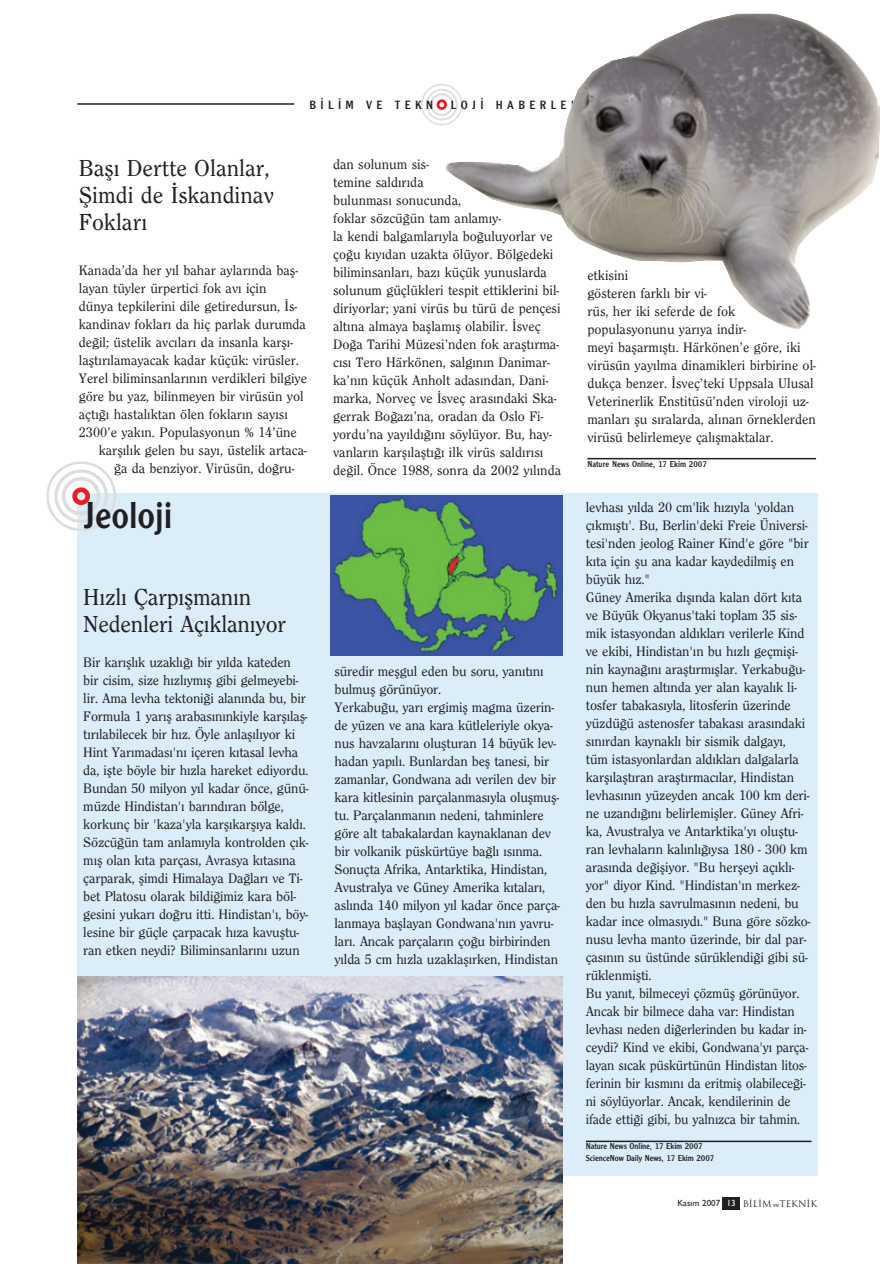
<style>
.page{position:relative;width:894px;height:1264px;background:#fff}
.page>*{position:absolute;margin:0;border:0;box-sizing:border-box;transform-origin:0 0}
.t1{font:39px "Clearface Gothic";color:#231f20}
.t2{font:500 24px/27px "Clearface";color:#231f20}
.t3{font:500 14.25px/18px "Clearface";letter-spacing:-.01em;color:#231f20}
.t4{font:12.45px "Clearface Gothic";letter-spacing:.35em;color:#231f20}
.t5{font:9px/12px "Clearface Gothic";letter-spacing:-.01em;color:#231f20}
.t6{font:9px "Trajan";color:#231f20}
.s1{font-family:"Gill Sans";font-weight:500}
.s2{font-family:"Gill Sans";font-weight:500;color:#fff}
.s3{font-family:"Bookman Old Style";font-size:6px}
</style>
<div class="page">
<div style="left:722px;top:1197px;width:17px;height:12px;background:#231f20"></div>
<div style="left:430px;top:93px;width:23px;height:23px;border:2px solid #dcdddf;border-radius:50%"></div>
<div style="left:436px;top:99px;width:11px;height:11px;border:3px solid #ee1d23;border-radius:50%"></div>
<div style="left:426px;top:89px;width:31px;height:31px;border:2px solid #dcdddf;border-radius:50%"></div>
<div style="left:421px;top:84px;width:41px;height:41px;border:2px solid #dcdddf;border-radius:50%"></div>
<hr style="left:77px;top:103px;width:217px;height:2px;background:#231f20">
<hr style="left:587px;top:458px;width:229px;height:1px;background:#231f20">
<div style="left:77px;top:493px;width:740px;height:682px;background:#daedf9"></div>
<hr style="left:586px;top:1140px;width:225px;height:2px;background:#231f20">
<img style="left:330px;top:495px;width:232px;height:161px">
<img style="left:77px;top:977px;width:485px;height:287px">
<img style="left:445px;top:13px;width:434px;height:316px">
<svg style="left:46px;top:461px;width:70px;height:70px"></svg>
<p class="t4" style="left:309px;top:100px;width:125px">B‹L‹M VE TEKN</p>
<p class="t4" style="left:451px;top:100px;width:136px">LOJ‹ HABERLER‹</p>
<h2 class="t2" style="left:79px;top:156px;width:197px">Bafl› Dertte Olanlar, fiimdi de ‹skandinav<br>Foklar›</h2>
<p class="t3" style="left:79px;top:262px;width:221px">Kanada’da her y›l bahar aylar›nda bafl-</p>
<p class="t3" style="left:79px;top:280px;width:189px">layan tüyler ürpertici fok av› için</p>
<p class="t3" style="left:79px;top:298px;width:220px">dünya tepkilerini dile getiredursun, ‹s-</p>
<p class="t3" style="left:79px;top:316px;width:229px">kandinav foklar› da hiç parlak durumda</p>
<p class="t3" style="left:79px;top:334px;width:216px">de¤il; üstelik avc›lar› da insanla karfl›-</p>
<p class="t3" style="left:79px;top:352px;width:221px">laflt›r›lamayacak kadar küçük: virüsler.</p>
<p class="t3" style="left:79px;top:370px;width:230px">Yerel biliminsanlar›n›n verdikleri bilgiye</p>
<p class="t3" style="left:79px;top:388px;width:226px">göre bu yaz, bilinmeyen bir virüsün yol</p>
<p class="t3" style="left:79px;top:406px;width:210px">açt›¤› hastal›ktan ölen foklar›n say›s›</p>
<p class="t3" style="left:79px;top:424px;width:219px">2300’e yak›n. Populasyonun % 14’üne</p>
<p class="t3" style="left:99px;top:442px;width:209px">karfl›l›k gelen bu say›, üstelik artaca-</p>
<p class="t3" style="left:114px;top:460px;width:182px">¤a da benziyor. Virüsün, do¤ru-</p>
<h1 class="t1" style="left:83px;top:501px;width:91px">Jeoloji</h1>
<p class="t3" style="left:333px;top:156px;width:229px">dan solunum sis-<br>temine sald›r›da<br>bulunmas› sonucunda,<br>foklar sözcü¤ün tam anlam›y-<br>la kendi balgamlar›yla bo¤uluyorlar ve ço¤u k›y›dan uzakta ölüyor. Bölgedeki biliminsanlar›, baz› küçük yunuslarda solunum güçlükleri tespit ettiklerini bil&shy;diriyorlar; yani virüs bu türü de pençesi alt›na almaya bafllam›fl olabilir. ‹sveç Do¤a Tarihi Müzesi’nden fok araflt›rma&shy;c›s› Tero Härkönen, salg›n›n Danimar&shy;ka’n›n küçük Anholt adas›ndan, Dani&shy;marka, Norveç ve ‹sveç aras›ndaki Ska&shy;gerrak Bo¤az›’na, oradan da Oslo Fi&shy;yordu’na yay›ld›¤›n› söylüyor. Bu, hay&shy;vanlar›n karfl›laflt›¤› ilk virüs sald›r›s› de¤il. Önce 1988, sonra da 2002 y›l›nda</p>
<h2 class="t2" style="left:83px;top:585px;width:204px">H›zl› Çarp›flman›n<br>Nedenleri Aç›klan›yor</h2>
<p class="t3" style="left:83px;top:654px;width:227px">Bir kar›fll›k uzakl›¤› bir y›lda kateden bir cisim, size h›zl›ym›fl gibi gelmeyebi&shy;lir. Ama levha tektoni¤i alan›nda bu, bir Formula 1 yar›fl arabas›n›nkiyle karfl›lafl&shy;t›r›labilecek bir h›z. Öyle anlafl›l›yor ki Hint Yar›madas›'n› içeren k›tasal levha da, iflte böyle bir h›zla hareket ediyordu.<br>Bundan 50 milyon y›l kadar önce, günü&shy;müzde Hindistan'› bar›nd›ran bölge, korkunç bir 'kaza'yla karfl›karfl›ya kald›.<br>Sözcü¤ün tam anlam›yla kontrolden ç›k&shy;m›fl olan k›ta parças›, Avrasya k›tas›na çarparak, flimdi Himalaya Da¤lar› ve Ti&shy;bet Platosu olarak bildi¤imiz kara böl&shy;gesini yukar› do¤ru itti. Hindistan'›, böy&shy;lesine bir güçle çarpacak h›za kavufltu&shy;ran etken neydi? Biliminsanlar›n› uzun</p>
<p class="t3" style="left:334px;top:663px;width:227px">süredir meflgul eden bu soru, yan›t›n› bulmufl görünüyor.<br>Yerkabu¤u, yar› ergimifl magma üzerin&shy;de yüzen ve ana kara kütleleriyle okya&shy;nus havzalar›n› oluflturan 14 büyük lev&shy;hadan yap›l›. Bunlardan befl tanesi, bir zamanlar, Gondwana ad› verilen dev bir kara kitlesinin parçalanmas›yla oluflmufl&shy;tu. Parçalanman›n nedeni, tahminlere göre alt tabakalardan kaynaklanan dev bir volkanik püskürtüye ba¤l› ›s›nma.<br>Sonuçta Afrika, Antarktika, Hindistan, Avustralya ve Güney Amerika k›talar›, asl›nda 140 milyon y›l kadar önce parça&shy;lanmaya bafllayan Gondwana'n›n yavru&shy;lar›. Ancak parçalar›n ço¤u birbirinden y›lda 5 cm h›zla uzaklafl›rken, Hindistan</p>
<p class="t3" style="left:587px;top:267px;width:230px">etkisini<br>gösteren farkl› bir vi-<br>rüs, her iki seferde de fok populasyonunu yar›ya indir-<br>meyi baflarm›flt›. Härkönen’e göre, iki virüsün yay›lma dinamikleri birbirine ol&shy;dukça benzer. ‹sveç’teki Uppsala Ulusal Veterinerlik Enstitüsü’nden viroloji uz&shy;manlar› flu s›ralarda, al›nan örneklerden virüsü belirlemeye çal›flmaktalar.</p>
<p class="t5" style="left:587px;top:458px;width:121px">Nature News Online, 17 Ekim 2007</p>
<p class="t3" style="left:586px;top:499px;width:226px">levhas› y›lda 20 cm'lik h›z›yla 'yoldan ç›km›flt›'. Bu, Berlin'deki Freie Üniversi&shy;tesi'nden jeolog Rainer Kind'e göre "bir k›ta için flu ana kadar kaydedilmifl en büyük h›z."<br>Güney Amerika d›fl›nda kalan dört k›ta ve Büyük Okyanus'taki toplam 35 sis&shy;mik istasyondan ald›klar› verilerle Kind ve ekibi, Hindistan'›n bu h›zl› geçmifli&shy;nin kayna¤›n› araflt›rm›fllar. Yerkabu¤u&shy;nun hemen alt›nda yer alan kayal›k li&shy;tosfer tabakas›yla, litosferin üzerinde yüzdü¤ü astenosfer tabakas› aras›ndaki s›n›rdan kaynakl› bir sismik dalgay›, tüm istasyonlardan ald›klar› dalgalarla karfl›laflt›ran araflt›rmac›lar, Hindistan levhas›n›n yüzeyden ancak 100 km deri&shy;ne uzand›¤›n› belirlemifller. Güney Afri&shy;ka, Avustralya ve Antarktika'y› olufltu&shy;ran levhalar›n kal›nl›¤›ysa 180 - 300 km aras›nda de¤ifliyor. "Bu herfleyi aç›kl›- yor" diyor Kind. "Hindistan'›n merkez&shy;den bu h›zla savrulmas›n›n nedeni, bu kadar ince olmas›yd›." Buna göre sözko&shy;nusu levha manto üzerinde, bir dal par&shy;ças›n›n su üstünde sürüklendi¤i gibi sü&shy;rüklenmiflti.<br>Bu yan›t, bilmeceyi çözmüfl görünüyor.<br>Ancak bir bilmece daha var: Hindistan levhas› neden di¤erlerinden bu kadar in&shy;ceydi? Kind ve ekibi, Gondwana'y› parça&shy;layan s›cak püskürtünün Hindistan litos&shy;ferinin bir k›sm›n› da eritmifl olabilece¤i&shy;ni söylüyorlar. Ancak, kendilerinin de ifade etti¤i gibi, bu yaln›zca bir tahmin.</p>
<p class="t5" style="left:586px;top:1141px;width:130px">Nature News Online, 17 Ekim 2007<br>ScienceNow Daily News, 17 Ekim 2007</p>
<p class="t6" style="left:677px;top:1198px;width:141px"><span class="s1">Kas›m 2007</span> <span class="s2">13</span> B‹L‹M <span class="s3">ve</span>TEKN‹K</p>
</div>
